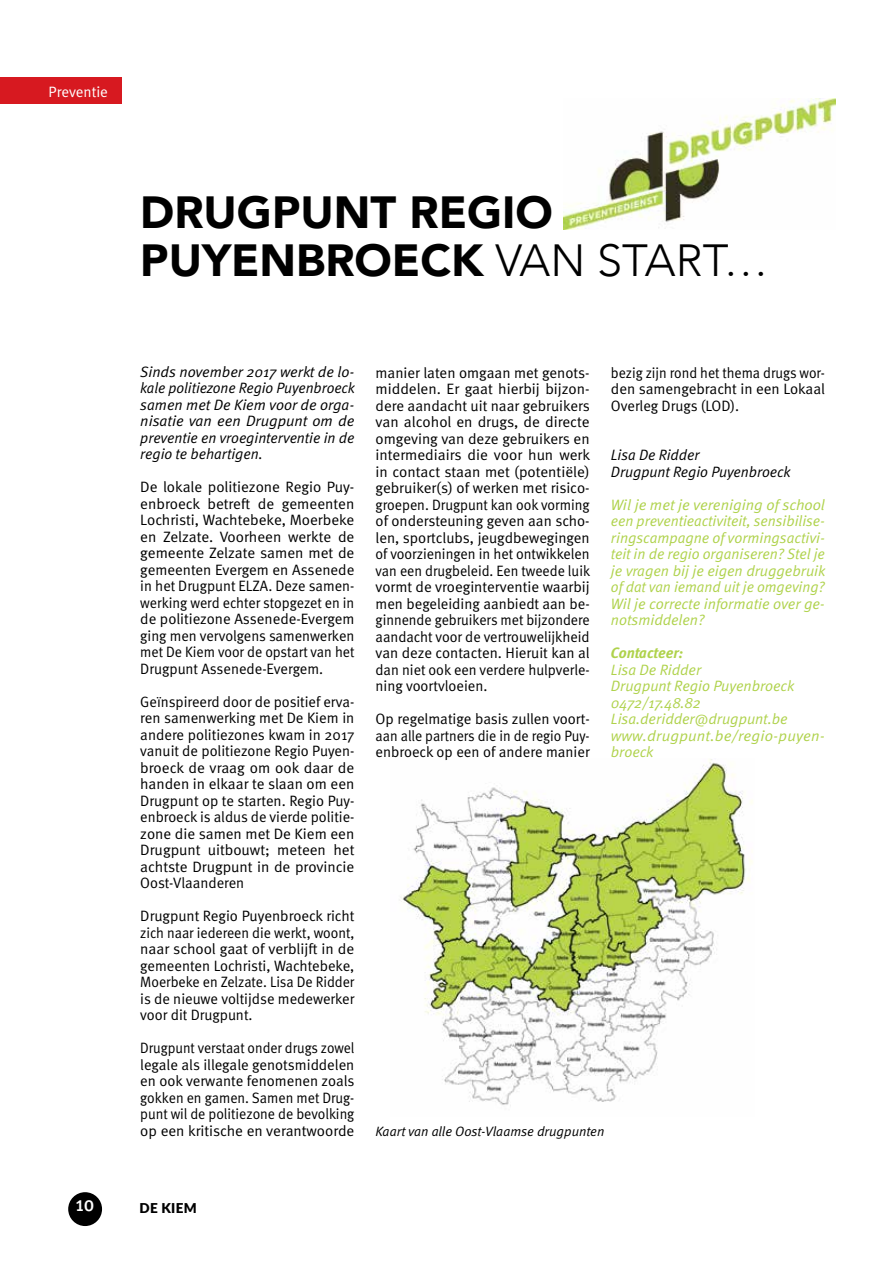
<style>
.page{position:relative;width:893px;height:1263px;background:#fff}
.page>*{position:absolute;margin:0;border:0;box-sizing:border-box;transform-origin:0 0}
.t1{font:900 45px/48px "Avenir";color:#000}
.t2{font:500 21px "Meta Cond";color:#fff}
.t3{font:15px/16.5px "Meta Normal";color:#000;text-align:justify}
.t4{font:italic 15px/16.5px "Meta Normal";color:#afd24b;text-align:justify}
.t5{font:15px/16.5px "Meta Normal";color:#000;text-align:justify;scale:.93 1}
.t6{font:italic 15px/16.5px "Meta Normal";color:#000;text-align:justify}
.t7{font:italic 700 15px "Meta";color:#afd24b}
.t8{font:15px "Meta Normal";color:#fff}
.t9{font:italic 13.5px "Meta Normal";color:#000}
.t10{font:900 13.5px "Lato";letter-spacing:.02em;color:#000}
.s1{font-weight:300}
</style>
<div class="page">
<div style="left:68px;top:1192px;width:34px;height:34px;background:#000;border-radius:50%"></div>
<img style="left:400px;top:759px;width:353px;height:347px">
<div style="left:0;top:78px;width:122px;height:26px;background:#d71920"></div>
<img style="left:563px;top:99px;width:272px;height:130px">
<p class="t8" style="left:49px;top:83px;width:61px">Preventie</p>
<h1 class="t1" style="left:140px;top:187px;width:630px">DRUGPUNT REGIO<br>PUYENBROECK <span class="s1">VAN START…</span></h1>
<p class="t6" style="left:140px;top:363px;width:216px">Sinds november 2017 werkt de lo&shy;kale politiezone Regio Puyenbroeck samen met De Kiem voor de orga&shy;nisatie van een Drugpunt om de preventie en vroeginterventie in de regio te behartigen.</p>
<p class="t3" style="left:140px;top:478px;width:216px">De lokale politiezone Regio Puy&shy;enbroeck betreft de gemeenten Lochristi, Wachtebeke, Moerbeke en Zelzate. Voorheen werkte de gemeente Zelzate samen met de gemeenten Evergem en Assenede in het Drugpunt ELZA. Deze samen&shy;werking werd echter stopgezet en in de politiezone Assenede-Evergem ging men vervolgens samenwerken met De Kiem voor de opstart van het Drugpunt Assenede-Evergem.</p>
<p class="t3" style="left:140px;top:693px;width:216px">Geïnspireerd door de positief erva&shy;ren samenwerking met De Kiem in andere politiezones kwam in 2017 vanuit de politiezone Regio Puyen&shy;broeck de vraag om ook daar de handen in elkaar te slaan om een Drugpunt op te starten. Regio Puy&shy;enbroeck is aldus de vierde politie&shy;zone die samen met De Kiem een Drugpunt uitbouwt; meteen het achtste Drugpunt in de provincie Oost-Vlaanderen</p>
<p class="t3" style="left:140px;top:907px;width:216px">Drugpunt Regio Puyenbroeck richt zich naar iedereen die werkt, woont, naar school gaat of verblijft in de gemeenten Lochristi, Wachtebeke, Moerbeke en Zelzate. Lisa De Ridder is de nieuwe voltijdse medewerker voor dit Drugpunt.</p>
<p class="t5" style="left:140px;top:1039px;width:232px">Drugpunt verstaat onder drugs zowel legale als illegale genotsmiddelen en ook verwante fenomenen zoals gokken en gamen. Samen met Drug&shy;punt wil de politiezone de bevolking op een kritische en verantwoorde</p>
<p class="t3" style="left:376px;top:364px;width:216px">manier laten omgaan met genots&shy;middelen. Er gaat hierbij bijzon&shy;dere aandacht uit naar gebruikers van alcohol en drugs, de directe omgeving van deze gebruikers en intermediairs die voor hun werk in contact staan met (potentiële) gebruiker(s) of werken met risico&shy;groepen. Drugpunt kan ook vorming of ondersteuning geven aan scho&shy;len, sportclubs, jeugdbewegingen of voorzieningen in het ontwikkelen van een drugbeleid. Een tweede luik vormt de vroeginterventie waarbij men begeleiding aanbiedt aan be&shy;ginnende gebruikers met bijzondere aandacht voor de vertrouwelijkheid van deze contacten. Hieruit kan al dan niet ook een verdere hulpverle&shy;ning voortvloeien.</p>
<p class="t3" style="left:376px;top:710px;width:216px">Op regelmatige basis zullen voort&shy;aan alle partners die in de regio Puy&shy;enbroeck op een of andere manier</p>
<p class="t5" style="left:611px;top:364px;width:232px">bezig zijn rond het thema drugs wor&shy;den samengebracht in een Lokaal Overleg Drugs (LOD).</p>
<p class="t6" style="left:611px;top:446px;width:181px">Lisa De Ridder<br>Drugpunt Regio Puyenbroeck</p>
<p class="t4" style="left:611px;top:496px;width:216px">Wil je met je vereniging of school een preventieactiviteit, sensibilise&shy;ringscampagne of vormingsactivi&shy;teit in de regio organiseren? Stel je je vragen bij je eigen druggebruik of dat van iemand uit je omgeving?<br>Wil je correcte informatie over ge&shy;notsmiddelen?</p>
<p class="t7" style="left:611px;top:644px;width:74px">Contacteer:</p>
<p class="t4" style="left:611px;top:661px;width:216px;text-align:left">Lisa De Ridder<br>Drugpunt Regio Puyenbroeck<br>0472/17.48.82<br>Lisa.deridder@drugpunt.be www.drugpunt.be/regio-puyen&shy;broeck</p>
<p class="t9" style="left:376px;top:1123px;width:230px">Kaart van alle Oost-Vlaamse drugpunten</p>
<h2 class="t2" style="left:76px;top:1192px;width:20px">10</h2>
<p class="t10" style="left:140px;top:1198px;width:59px">DE KIEM</p>
</div>
